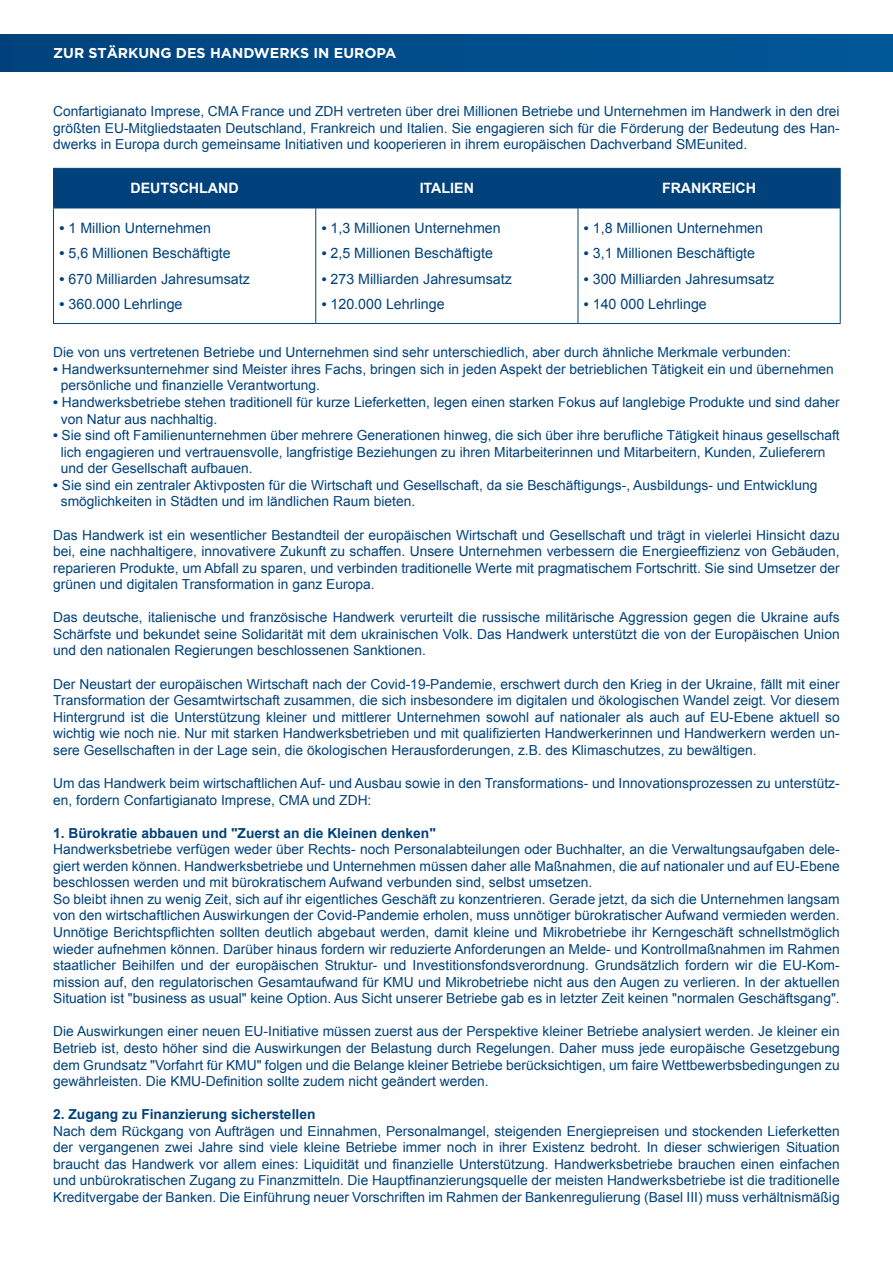
<style>
.page{position:relative;width:893px;height:1263px;background:#fff}
.page>*{position:absolute;margin:0;border:0;box-sizing:border-box;transform-origin:0 0}
.t1{font:14.25px "Arial";color:#01427c}
.t2{font:700 14.25px "Gotham";color:#fff}
.t3{font:700 14.25px "Arial";color:#fff}
.t4{font:13.8px/16.5px "Arial";color:#01427c;text-align:justify}
.t5{font:700 13.8px "Arial";color:#01427c}
.s1{font-weight:700}
.s2{font-weight:700;font-size:13.8px}
</style>
<div class="page">
<div style="left:0;top:35px;width:893px;height:37px;background:linear-gradient(to right,#01427c,#005898)"></div>
<div style="left:54px;top:169px;width:786px;height:39px;background:#01427c"></div>
<hr style="left:53px;top:168px;width:263px;height:1px;background:#01427c">
<hr style="left:53px;top:169px;width:1px;height:39px;background:#01427c">
<hr style="left:316px;top:168px;width:262px;height:1px;background:#01427c">
<hr style="left:315px;top:169px;width:1px;height:39px;background:#01427c">
<hr style="left:578px;top:168px;width:263px;height:1px;background:#01427c">
<hr style="left:578px;top:169px;width:1px;height:39px;background:#01427c">
<hr style="left:840px;top:169px;width:1px;height:39px;background:#01427c">
<hr style="left:53px;top:208px;width:263px;height:1px;background:#01427c">
<hr style="left:316px;top:208px;width:262px;height:1px;background:#01427c">
<hr style="left:578px;top:208px;width:263px;height:1px;background:#01427c">
<hr style="left:53px;top:208px;width:1px;height:115px;background:#01427c">
<hr style="left:315px;top:208px;width:1px;height:115px;background:#01427c">
<hr style="left:578px;top:208px;width:1px;height:115px;background:#01427c">
<hr style="left:840px;top:208px;width:1px;height:115px;background:#01427c">
<hr style="left:53px;top:323px;width:263px;height:1px;background:#01427c">
<hr style="left:316px;top:323px;width:262px;height:1px;background:#01427c">
<hr style="left:578px;top:323px;width:263px;height:1px;background:#01427c">
<p class="t2" style="left:53px;top:45px;width:345px">ZUR STÄRKUNG DES HANDWERKS IN EUROPA</p>
<p class="t4" style="left:53px;top:103px;width:788px">Confartigianato Imprese, CMA France und ZDH vertreten über drei Millionen Betriebe und Unternehmen im Handwerk in den drei größten EU-Mitgliedstaaten Deutschland, Frankreich und Italien. Sie engagieren sich für die Förderung der Bedeutung des Han&shy;dwerks in Europa durch gemeinsame Initiativen und kooperieren in ihrem europäischen Dachverband SMEunited.</p>
<p class="t3" style="left:130px;top:179px;width:110px">DEUTSCHLAND</p>
<p class="t3" style="left:420px;top:179px;width:56px">ITALIEN</p>
<p class="t3" style="left:662px;top:179px;width:96px">FRANKREICH</p>
<p class="t1" style="left:60px;top:218px;width:153px"><span class="s1">•</span> 1 Million Unternehmen</p>
<p class="t1" style="left:60px;top:244px;width:173px"><span class="s1">•</span> 5,6 Millionen Beschäftigte</p>
<p class="t1" style="left:60px;top:269px;width:192px"><span class="s1">•</span> 670 Milliarden Jahresumsatz</p>
<p class="t1" style="left:60px;top:295px;width:125px"><span class="s1">•</span> 360.000 Lehrlinge</p>
<p class="t1" style="left:322px;top:218px;width:181px"><span class="s2">•</span> 1,3 Millionen Unternehmen</p>
<p class="t1" style="left:322px;top:244px;width:173px"><span class="s2">•</span> 2,5 Millionen Beschäftigte</p>
<p class="t1" style="left:322px;top:269px;width:192px"><span class="s2">•</span> 273 Milliarden Jahresumsatz</p>
<p class="t1" style="left:322px;top:295px;width:124px"><span class="s2">•</span> 120.000 Lehrlinge</p>
<p class="t1" style="left:584px;top:218px;width:181px"><span class="s2">•</span> 1,8 Millionen Unternehmen</p>
<p class="t1" style="left:584px;top:244px;width:173px"><span class="s2">•</span> 3,1 Millionen Beschäftigte</p>
<p class="t1" style="left:584px;top:269px;width:192px"><span class="s2">•</span> 300 Milliarden Jahresumsatz</p>
<p class="t1" style="left:584px;top:295px;width:124px"><span class="s2">•</span> 140 000 Lehrlinge</p>
<p class="t4" style="left:53px;top:344px;width:739px">Die von uns vertretenen Betriebe und Unternehmen sind sehr unterschiedlich, aber durch ähnliche Merkmale verbunden:</p>
<p class="t4" style="left:61px;top:361px;width:775px;text-indent:-8px"><span class="s1">•</span> Handwerksunternehmer sind Meister ihres Fachs, bringen sich in jeden Aspekt der betrieblichen Tätigkeit ein und übernehmen persönliche und finanzielle Verantwortung.</p>
<p class="t4" style="left:61px;top:394px;width:780px;text-indent:-8px"><span class="s1">•</span> Handwerksbetriebe stehen traditionell für kurze Lieferketten, legen einen starken Fokus auf langlebige Produkte und sind daher von Natur aus nachhaltig.</p>
<p class="t4" style="left:61px;top:427px;width:780px;text-align:left;text-indent:-8px"><span class="s1">•</span> Sie sind oft Familienunternehmen über mehrere Generationen hinweg, die sich über ihre berufliche Tätigkeit hinaus gesellschaft lich engagieren und vertrauensvolle, langfristige Beziehungen zu ihren Mitarbeiterinnen und Mitarbeitern, Kunden, Zulieferern und der Gesellschaft aufbauen.</p>
<p class="t4" style="left:61px;top:477px;width:758px;text-indent:-8px"><span class="s1">•</span> Sie sind ein zentraler Aktivposten für die Wirtschaft und Gesellschaft, da sie Beschäftigungs-, Ausbildungs- und Entwicklung smöglichkeiten in Städten und im ländlichen Raum bieten.</p>
<p class="t4" style="left:53px;top:527px;width:788px">Das Handwerk ist ein wesentlicher Bestandteil der europäischen Wirtschaft und Gesellschaft und trägt in vielerlei Hinsicht dazu bei, eine nachhaltigere, innovativere Zukunft zu schaffen. Unsere Unternehmen verbessern die Energieeffizienz von Gebäuden, reparieren Produkte, um Abfall zu sparen, und verbinden traditionelle Werte mit pragmatischem Fortschritt. Sie sind Umsetzer der grünen und digitalen Transformation in ganz Europa.</p>
<p class="t4" style="left:53px;top:609px;width:788px">Das deutsche, italienische und französische Handwerk verurteilt die russische militärische Aggression gegen die Ukraine aufs Schärfste und bekundet seine Solidarität mit dem ukrainischen Volk. Das Handwerk unterstützt die von der Europäischen Union und den nationalen Regierungen beschlossenen Sanktionen.</p>
<p class="t4" style="left:53px;top:676px;width:788px">Der Neustart der europäischen Wirtschaft nach der Covid-19-Pandemie, erschwert durch den Krieg in der Ukraine, fällt mit einer Transformation der Gesamtwirtschaft zusammen, die sich insbesondere im digitalen und ökologischen Wandel zeigt. Vor diesem Hintergrund ist die Unterstützung kleiner und mittlerer Unternehmen sowohl auf nationaler als auch auf EU-Ebene aktuell so wichtig wie noch nie. Nur mit starken Handwerksbetrieben und mit qualifizierten Handwerkerinnen und Handwerkern werden un&shy;sere Gesellschaften in der Lage sein, die ökologischen Herausforderungen, z.B. des Klimaschutzes, zu bewältigen.</p>
<p class="t4" style="left:53px;top:775px;width:788px">Um das Handwerk beim wirtschaftlichen Auf- und Ausbau sowie in den Transformations- und Innovationsprozessen zu unterstütz&shy;en, fordern Confartigianato Imprese, CMA und ZDH:</p>
<p class="t5" style="left:53px;top:824px;width:384px">1. Bürokratie abbauen und "Zuerst an die Kleinen denken"</p>
<p class="t4" style="left:53px;top:841px;width:788px;text-align:left">Handwerksbetriebe verfügen weder über Rechts- noch Personalabteilungen oder Buchhalter, an die Verwaltungsaufgaben dele&shy;giert werden können. Handwerksbetriebe und Unternehmen müssen daher alle Maßnahmen, die auf nationaler und auf EU-Ebene beschlossen werden und mit bürokratischem Aufwand verbunden sind, selbst umsetzen.<br>So bleibt ihnen zu wenig Zeit, sich auf ihr eigentliches Geschäft zu konzentrieren. Gerade jetzt, da sich die Unternehmen langsam von den wirtschaftlichen Auswirkungen der Covid-Pandemie erholen, muss unnötiger bürokratischer Aufwand vermieden werden.<br>Unnötige Berichtspflichten sollten deutlich abgebaut werden, damit kleine und Mikrobetriebe ihr Kerngeschäft schnellstmöglich wieder aufnehmen können. Darüber hinaus fordern wir reduzierte Anforderungen an Melde- und Kontrollmaßnahmen im Rahmen staatlicher Beihilfen und der europäischen Struktur- und Investitionsfondsverordnung. Grundsätzlich fordern wir die EU-Kom&shy;mission auf, den regulatorischen Gesamtaufwand für KMU und Mikrobetriebe nicht aus den Augen zu verlieren. In der aktuellen Situation ist "business as usual" keine Option. Aus Sicht unserer Betriebe gab es in letzter Zeit keinen "normalen Geschäftsgang".</p>
<p class="t4" style="left:53px;top:1023px;width:788px">Die Auswirkungen einer neuen EU-Initiative müssen zuerst aus der Perspektive kleiner Betriebe analysiert werden. Je kleiner ein Betrieb ist, desto höher sind die Auswirkungen der Belastung durch Regelungen. Daher muss jede europäische Gesetzgebung dem Grundsatz "Vorfahrt für KMU" folgen und die Belange kleiner Betriebe berücksichtigen, um faire Wettbewerbsbedingungen zu gewährleisten. Die KMU-Definition sollte zudem nicht geändert werden.</p>
<p class="t5" style="left:53px;top:1105px;width:264px">2. Zugang zu Finanzierung sicherstellen</p>
<p class="t4" style="left:53px;top:1123px;width:788px">Nach dem Rückgang von Aufträgen und Einnahmen, Personalmangel, steigenden Energiepreisen und stockenden Lieferketten der vergangenen zwei Jahre sind viele kleine Betriebe immer noch in ihrer Existenz bedroht. In dieser schwierigen Situation braucht das Handwerk vor allem eines: Liquidität und finanzielle Unterstützung. Handwerksbetriebe brauchen einen einfachen und unbürokratischen Zugang zu Finanzmitteln. Die Hauptfinanzierungsquelle der meisten Handwerksbetriebe ist die traditionelle Kreditvergabe der Banken. Die Einführung neuer Vorschriften im Rahmen der Bankenregulierung (Basel III) muss verhältnismäßig</p>
</div>
